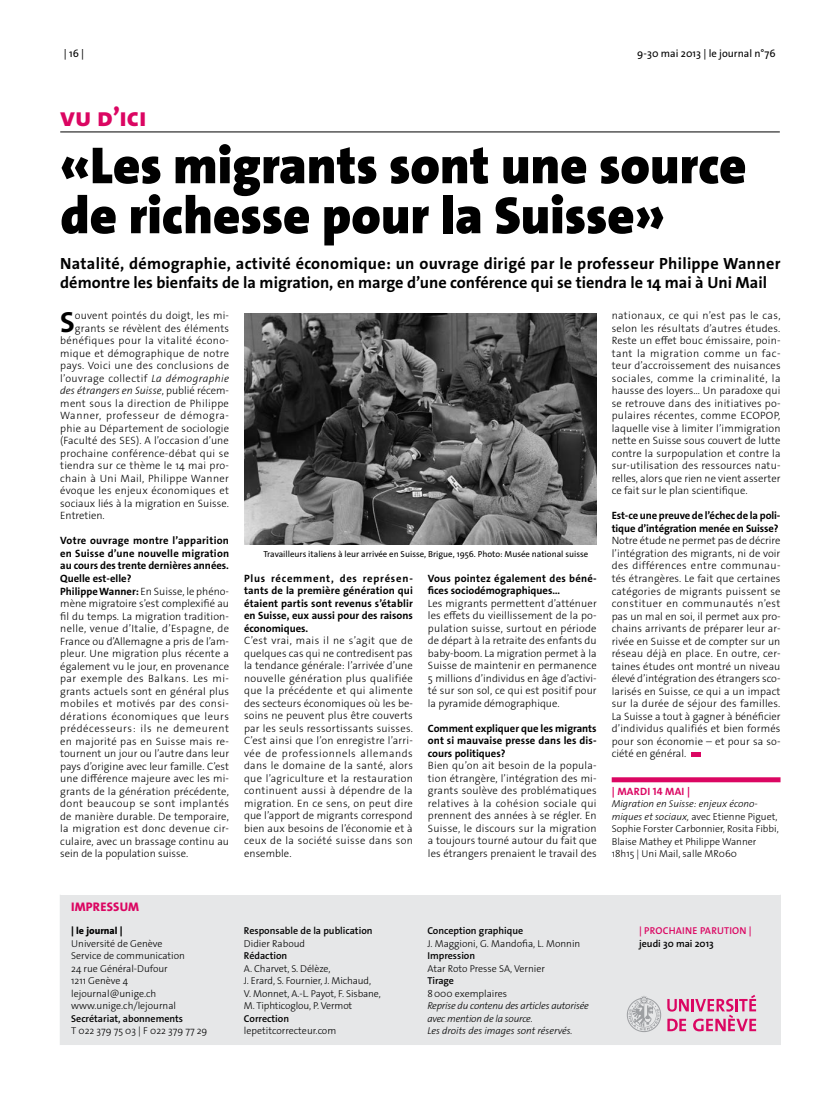
<style>
.page{position:relative;width:833px;height:1099px;background:#fff}
.page>*{position:absolute;margin:0;border:0;box-sizing:border-box;transform-origin:0 0}
.t1{font:900 52.5px/50px "The Sans Os F";color:#000}
.t2{font:700 29.12px "The Sans Os F";color:#000}
.t3{font:800 26.25px "The Sans Os F";color:#db0662}
.t4{font:700 16.25px/18.8px "The Sans Os F";color:#000}
.t5{font:800 12.5px "The Sans Os F";color:#db0662}
.t6{font:300 10.62px/12.5px "The Sans Os F";letter-spacing:.015em;color:#000;text-align:justify}
.t7{font:700 10.62px/12.5px "The Sans Os F";color:#000;text-align:justify}
.t8{font:300 10.62px "The Sans Os F";letter-spacing:.035em;color:#000}
.t9{font:italic 300 10.62px "The Sans Os F";color:#000}
.t10{font:10.62px "The Sans Os F";color:#000}
.t11{font:300 10.62px "The Sans Os F";letter-spacing:.05em;color:#000}
.t12{font:700 10.62px "The Sans Os F";color:#db0662}
.t13{font:300 10px/12.5px "The Sans Os F";color:#000}
.t14{font:600 10px "The Sans Os F";color:#000}
.t15{font:italic 300 10px/12.5px "The Sans Os F";letter-spacing:-.02em;color:#000}
.t16{font:600 10px "The Sans Os F";letter-spacing:.02em;color:#db0662}
.t17{font:800 10px "The Sans Os F";color:#000}
.t18{font:8.75px "The Sans Os F";color:#000}
.s1{font-style:italic}
.s2{font-style:normal}
.s3{font-weight:700}
</style>
<div class="page">
<div style="left:60px;top:894px;width:720px;height:150px;background:#e6e7e8"></div>
<div style="left:60px;top:894px;width:720px;height:150px;border:1px solid #e6e7e8"></div>
<svg style="left:627px;top:996px;width:34px;height:36px"></svg>
<svg style="left:667px;top:994px;width:89px;height:37px"></svg>
<hr style="left:60px;top:132px;width:720px;height:1px;background:#000">
<div style="left:611px;top:777px;width:169px;height:5px;background:#db0662"></div>
<div style="left:691px;top:752px;width:10px;height:5px;background:#db0662"></div>
<img style="left:245px;top:313px;width:352px;height:231px">
<p class="t10" style="left:64px;top:46px;width:22px">| 16 |</p>
<p class="t10" style="left:637px;top:46px;width:140px">9-30 mai 2013 | le journal n°76</p>
<h3 class="t3" style="left:60px;top:100px;width:88px">vu d’ici</h3>
<h1 class="t1" style="left:60px;top:141px;width:688px">«Les migrants sont une source de richesse pour la Suisse»</h1>
<h3 class="t4" style="left:60px;top:254px;width:722px">Natalité, démographie, activité économique: un ouvrage dirigé par le professeur Philippe Wanner démontre les bienfaits de la migration, en marge d’une conférence qui se tiendra le 14 mai à Uni Mail</h3>
<h2 class="t2" style="left:60px;top:303px;width:16px">S</h2>
<p class="t6" style="left:75px;top:310px;width:156px">ouvent pointés du doigt, les mi-</p>
<p class="t6" style="left:611px;top:310px;width:170px">nationaux, ce qui n’est pas le cas, selon les résultats d’autres études.<br>Reste un effet bouc émissaire, poin&shy;tant la migration comme un fac&shy;teur d’accroissement des nuisances sociales, comme la criminalité, la hausse des loyers… Un paradoxe qui se retrouve dans des initiatives po&shy;pulaires récentes, comme ECOPOP, laquelle vise à limiter l’immigration nette en Suisse sous couvert de lutte contre la surpopulation et contre la sur-utilisation des ressources natu&shy;relles, alors que rien ne vient asserter ce fait sur le plan scientifique.</p>
<p class="t7" style="left:611px;top:509px;width:170px">Est-ce une preuve de l’échec de la poli&shy;tique d’intégration menée en Suisse?</p>
<p class="t6" style="left:611px;top:534px;width:170px">Notre étude ne permet pas de décrire l’intégration des migrants, ni de voir des différences entre communau&shy;tés étrangères. Le fait que certaines catégories de migrants puissent se constituer en communautés n’est pas un mal en soi, il permet aux pro&shy;chains arrivants de préparer leur ar&shy;rivée en Suisse et de compter sur un réseau déjà en place. En outre, cer&shy;taines études ont montré un niveau élevé d’intégration des étrangers sco&shy;larisés en Suisse, ce qui a un impact sur la durée de séjour des familles.<br>La Suisse a tout à gagner à bénéficier d’individus qualifiés et bien formés pour son économie – et pour sa so&shy;ciété en général.</p>
<p class="t12" style="left:611px;top:784px;width:22px">| Mardi</p>
<p class="t12" style="left:653px;top:784px;width:20px">14 mai</p>
<p class="t12" style="left:687px;top:784px;width:5px">|</p>
<p class="t13" style="left:611px;top:797px;width:168px"><span class="s1">Migration en Suisse: enjeux écono&shy;miques et sociaux,</span> avec Etienne Piguet, Sophie Forster Carbonnier, Rosita Fibbi, Blaise Mathey et Philippe Wanner 18h15 | Uni Mail, salle MR060</p>
<p class="t6" style="left:75px;top:322px;width:156px">grants se révèlent des éléments</p>
<p class="t8" style="left:60px;top:334px;width:170px">bénéfiques pour la vitalité écono-</p>
<p class="t6" style="left:60px;top:347px;width:170px">mique et démographique de notre</p>
<p class="t6" style="left:60px;top:360px;width:170px">pays. Voici une des conclusions de</p>
<p class="t8" style="left:60px;top:371px;width:170px">l’ouvrage collectif <span class="s1">La démographie</span></p>
<p class="t9" style="left:60px;top:384px;width:170px">des étrangers en Suisse<span class="s2">, publié récem-</span></p>
<p class="t6" style="left:60px;top:397px;width:170px">ment sous la direction de Philippe</p>
<p class="t11" style="left:60px;top:409px;width:170px">Wanner, professeur de démogra-</p>
<p class="t6" style="left:60px;top:422px;width:170px">phie au Département de sociologie</p>
<p class="t6" style="left:60px;top:434px;width:170px">(Faculté des SES). A l’occasion d’une</p>
<p class="t6" style="left:60px;top:447px;width:170px">prochaine conférence-débat qui se</p>
<p class="t6" style="left:60px;top:459px;width:170px">tiendra sur ce thème le 14 mai pro-</p>
<p class="t6" style="left:60px;top:472px;width:170px">chain à Uni Mail, Philippe Wanner</p>
<p class="t6" style="left:60px;top:484px;width:170px">évoque les enjeux économiques et</p>
<p class="t6" style="left:60px;top:497px;width:170px">sociaux liés à la migration en Suisse.</p>
<p class="t6" style="left:60px;top:509px;width:46px">Entretien.</p>
<p class="t6" style="left:60px;top:534px;width:170px;text-align:left"><span class="s3">Votre ouvrage montre l’apparition en Suisse d’une nouvelle migration au cours des trente dernières années.<br>Quelle est-elle?<br>Philippe Wanner:</span> En Suisse, le phéno&shy;mène migratoire s’est complexifié au fil du temps. La migration tradition&shy;nelle, venue d’Italie, d’Espagne, de France ou d’Allemagne a pris de l’am&shy;pleur. Une migration plus récente a également vu le jour, en provenance par exemple des Balkans. Les mi&shy;grants actuels sont en général plus mobiles et motivés par des consi&shy;dérations économiques que leurs prédécesseurs: ils ne demeurent en majorité pas en Suisse mais re&shy;tournent un jour ou l’autre dans leur pays d’origine avec leur famille. C’est une différence majeure avec les mi&shy;grants de la génération précédente, dont beaucoup se sont implantés de manière durable. De temporaire, la migration est donc devenue cir&shy;culaire, avec un brassage continu au sein de la population suisse.</p>
<p class="t18" style="left:263px;top:548px;width:326px">Travailleurs italiens à leur arrivée en Suisse, Brigue, 1956. Photo: Musée national suisse</p>
<p class="t7" style="left:428px;top:572px;width:170px">Vous pointez également des béné&shy;fices sociodémographiques…</p>
<p class="t6" style="left:428px;top:597px;width:170px">Les migrants permettent d’atténuer les effets du vieillissement de la po&shy;pulation suisse, surtout en période de départ à la retraite des enfants du baby-boom. La migration permet à la Suisse de maintenir en permanence 5 millions d’individus en âge d’activi&shy;té sur son sol, ce qui est positif pour la pyramide démographique.</p>
<p class="t7" style="left:428px;top:722px;width:170px">Comment expliquer que les migrants ont si mauvaise presse dans les dis&shy;cours politiques?</p>
<p class="t6" style="left:428px;top:759px;width:170px">Bien qu’on ait besoin de la popula&shy;tion étrangère, l’intégration des mi&shy;grants soulève des problématiques relatives à la cohésion sociale qui prennent des années à se régler. En Suisse, le discours sur la migration a toujours tourné autour du fait que les étrangers prenaient le travail des</p>
<p class="t7" style="left:244px;top:572px;width:170px">Plus récemment, des représen&shy;tants de la première génération qui étaient partis sont revenus s’établir en Suisse, eux aussi pour des raisons économiques.</p>
<p class="t6" style="left:244px;top:634px;width:170px">C’est vrai, mais il ne s’agit que de quelques cas qui ne contredisent pas la tendance générale: l’arrivée d’une nouvelle génération plus qualifiée que la précédente et qui alimente des secteurs économiques où les be&shy;soins ne peuvent plus être couverts par les seuls ressortissants suisses.<br>C’est ainsi que l’on enregistre l’arri&shy;vée de professionnels allemands dans le domaine de la santé, alors que l’agriculture et la restauration continuent aussi à dépendre de la migration. En ce sens, on peut dire que l’apport de migrants correspond bien aux besoins de l’économie et à ceux de la société suisse dans son ensemble.</p>
<p class="t5" style="left:71px;top:898px;width:14px">impr</p>
<p class="t5" style="left:100px;top:898px;width:40px">essum</p>
<p class="t17" style="left:71px;top:924px;width:53px">| le journal |</p>
<p class="t13" style="left:71px;top:937px;width:115px">Université de Genève<br>Service de communication<br>24 rue Général-Dufour<br>1211 Genève 4 lejournal@unige.ch www.unige.ch/lejournal</p>
<p class="t14" style="left:71px;top:1012px;width:113px">Secrétariat, abonnements</p>
<p class="t13" style="left:71px;top:1024px;width:138px">T 022 379 75 03 | F 022 379 77 29</p>
<p class="t14" style="left:244px;top:924px;width:130px">Responsable de la publication</p>
<p class="t13" style="left:244px;top:937px;width:63px">Didier Raboud</p>
<p class="t14" style="left:244px;top:949px;width:45px">Rédaction</p>
<p class="t13" style="left:244px;top:962px;width:138px">A. Charvet, S. Délèze,<br>J. Erard, S. Fournier, J. Michaud,<br>V. Monnet, A.-L. Payot, F. Sisbane,<br>M. Tiphticoglou, P. Vermot</p>
<p class="t14" style="left:244px;top:1012px;width:47px">Correction</p>
<p class="t13" style="left:244px;top:1024px;width:94px">lepetitcorrecteur.com</p>
<p class="t14" style="left:427px;top:924px;width:97px">Conception graphique</p>
<p class="t13" style="left:427px;top:937px;width:154px">J. Maggioni, G. Mandofia, L. Monnin</p>
<p class="t14" style="left:427px;top:949px;width:49px">I mpression</p>
<p class="t13" style="left:427px;top:962px;width:119px">Atar Roto Presse SA, Vernier</p>
<p class="t14" style="left:427px;top:974px;width:28px">Tirage</p>
<p class="t13" style="left:427px;top:987px;width:81px">8000 exemplaires</p>
<p class="t15" style="left:427px;top:999px;width:163px">Reprise du contenu des articles autorisée avec mention de la source.<br>Les droits des images sont réservés.</p>
<p class="t16" style="left:639px;top:924px;width:114px">| Prochaine parution |</p>
<p class="t14" style="left:639px;top:937px;width:76px">jeudi 30 mai 2013</p>
</div>
